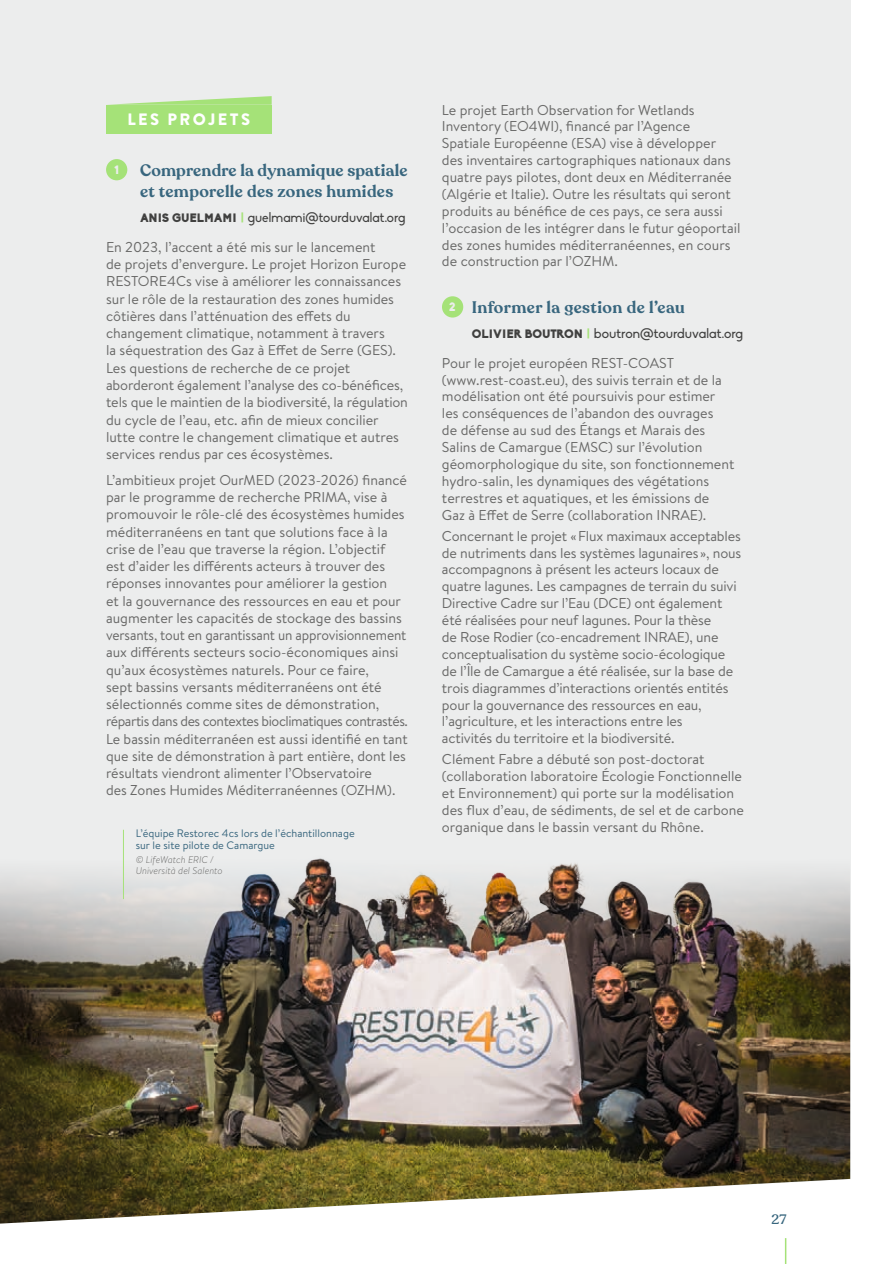
<style>
.page{position:relative;width:894px;height:1264px;background:#fff}
.page>*{position:absolute;margin:0;border:0;box-sizing:border-box;transform-origin:0 0}
.t1{font:600 16.5px/21px "Recoleta";letter-spacing:.02em;color:#38667e}
.t2{font:900 16.5px "Brandon Text";letter-spacing:.145em;color:#fff}
.t3{font:14.25px/16.8px "Brandon Text";color:#686867}
.t4{font:13.5px "Biko";color:#40403f}
.t5{font:500 13.5px "Recoleta";color:#38667e}
.t6{font:900 12px "Biko";color:#eceded}
.t7{font:10.8px/12px "Brandon Text";color:#38667e}
.t8{font:italic 300 9.75px/10.5px "Brandon Text";color:#686867}
.s1{font-weight:900;font-size:12px}
.s2{font-weight:900;font-size:10.8px;color:#a5e278}
.s3{font-family:"Biko";font-weight:900;font-size:12px;color:#eceded}
</style>
<div class="page">
<div style="left:0;top:0;width:850px;height:1264px;background:#eceded"></div>
<div style="left:0;top:1176px;width:851px;height:88px;background:#fff"></div>
<img style="left:0;top:829px;width:850px;height:394px">
<svg style="left:785px;top:1238px;width:1px;height:26px"></svg>
<svg style="left:108px;top:96px;width:164px;height:9px"></svg>
<div style="left:106px;top:105px;width:166px;height:28px;background:#a5e278"></div>
<hr style="left:123px;top:830px;width:1px;height:69px;background:#a5e278">
<div style="left:106px;top:159px;width:21px;height:21px;background:#a5e278;border-radius:50%"></div>
<div style="left:442px;top:296px;width:21px;height:21px;background:#a5e278;border-radius:50%"></div>
<p class="t2" style="left:127px;top:107px;width:124px">LES PROJETS</p>
<p class="t6" style="left:114px;top:163px;width:7px">1</p>
<p class="t1" style="left:140px;top:160px;width:269px">Comprendre la dynamique spatiale et temporelle des zones humides</p>
<p class="t4" style="left:140px;top:210px;width:267px"><span class="s1">ANIS GUELMAMI</span> <span class="s2">|</span> guelmami@tourduvalat.org</p>
<p class="t3" style="left:106px;top:238px;width:303px;line-height:17.2px">En 2023, l’accent a été mis sur le lancement<br>de projets d’envergure. Le projet Horizon Europe RESTORE4Cs vise à améliorer les connaissances sur le rôle de la restauration des zones humides côtières dans l’atténuation des effets du changement climatique, notamment à travers<br>la séquestration des Gaz à Effet de Serre (GES).<br>Les questions de recherche de ce projet aborderont également l’analyse des co-bénéfices, tels que le maintien de la biodiversité, la régulation du cycle de l’eau, etc. afin de mieux concilier lutte contre le changement climatique et autres services rendus par ces écosystèmes.</p>
<p class="t3" style="left:106px;top:471px;width:303px;line-height:17.2px">L’ambitieux projet OurMED (2023-2026) financé par le programme de recherche PRIMA, vise à promouvoir le rôle-clé des écosystèmes humides méditerranéens en tant que solutions face à la crise de l’eau que traverse la région. L’objectif<br>est d’aider les différents acteurs à trouver des réponses innovantes pour améliorer la gestion<br>et la gouvernance des ressources en eau et pour augmenter les capacités de stockage des bassins versants, tout en garantissant un approvisionnement aux différents secteurs socio-économiques ainsi qu’aux écosystèmes naturels. Pour ce faire,<br>sept bassins versants méditerranéens ont été sélectionnés comme sites de démonstration, répartis dans des contextes bioclimatiques contrastés.<br>Le bassin méditerranéen est aussi identifié en tant que site de démonstration à part entière, dont les résultats viendront alimenter l’Observatoire<br>des Zones Humides Méditerranéennes (OZHM).</p>
<p class="t7" style="left:136px;top:827px;width:220px">L’équipe Restorec 4cs lors de l’échantillonnage sur le site pilote de Camargue</p>
<p class="t8" style="left:136px;top:854px;width:88px">© LifeWatch ERIC /<br>Università del Salento</p>
<p class="t3" style="left:442px;top:101px;width:300px">Le projet Earth Observation for Wetlands Inventory (EO4WI), financé par l’Agence Spatiale Européenne (ESA) vise à développer des inventaires cartographiques nationaux dans quatre pays pilotes, dont deux en Méditerranée (Algérie et Italie). Outre les résultats qui seront produits au bénéfice de ces pays, ce sera aussi l’occasion de les intégrer dans le futur géoportail des zones humides méditerranéennes, en cours de construction par l’OZHM.</p>
<p class="t1" style="left:449px;top:297px;width:237px"><span class="s3">2</span> Informer la gestion de l’eau</p>
<p class="t4" style="left:472px;top:326px;width:273px"><span class="s1">OLIVIER BOUTRON</span> <span class="s2">|</span> boutron@tourduvalat.org</p>
<p class="t3" style="left:442px;top:354px;width:294px">Pour le projet européen REST-COAST (www.rest-coast.eu), des suivis terrain et de la modélisation ont été poursuivis pour estimer les conséquences de l’abandon des ouvrages<br>de défense au sud des Étangs et Marais des Salins de Camargue (EMSC) sur l’évolution géomorphologique du site, son fonctionnement hydro-salin, les dynamiques des végétations terrestres et aquatiques, et les émissions de Gaz à Effet de Serre (collaboration INRAE).</p>
<p class="t3" style="left:442px;top:527px;width:301px">Concernant le projet «Flux maximaux acceptables de nutriments dans les systèmes lagunaires», nous accompagnons à présent les acteurs locaux de quatre lagunes. Les campagnes de terrain du suivi Directive Cadre sur l’Eau (DCE) ont également été réalisées pour neuf lagunes. Pour la thèse<br>de Rose Rodier (co-encadrement INRAE), une conceptualisation du système socio-écologique de l’Île de Camargue a été réalisée, sur la base de trois diagrammes d’interactions orientés entités pour la gouvernance des ressources en eau, l’agriculture, et les interactions entre les<br>activités du territoire et la biodiversité.</p>
<p class="t3" style="left:442px;top:750px;width:303px">Clément Fabre a débuté son post-doctorat (collaboration laboratoire Écologie Fonctionnelle et Environnement) qui porte sur la modélisation des flux d’eau, de sédiments, de sel et de carbone organique dans le bassin versant du Rhône.</p>
<p class="t5" style="left:771px;top:1211px;width:16px">27</p>
</div>
